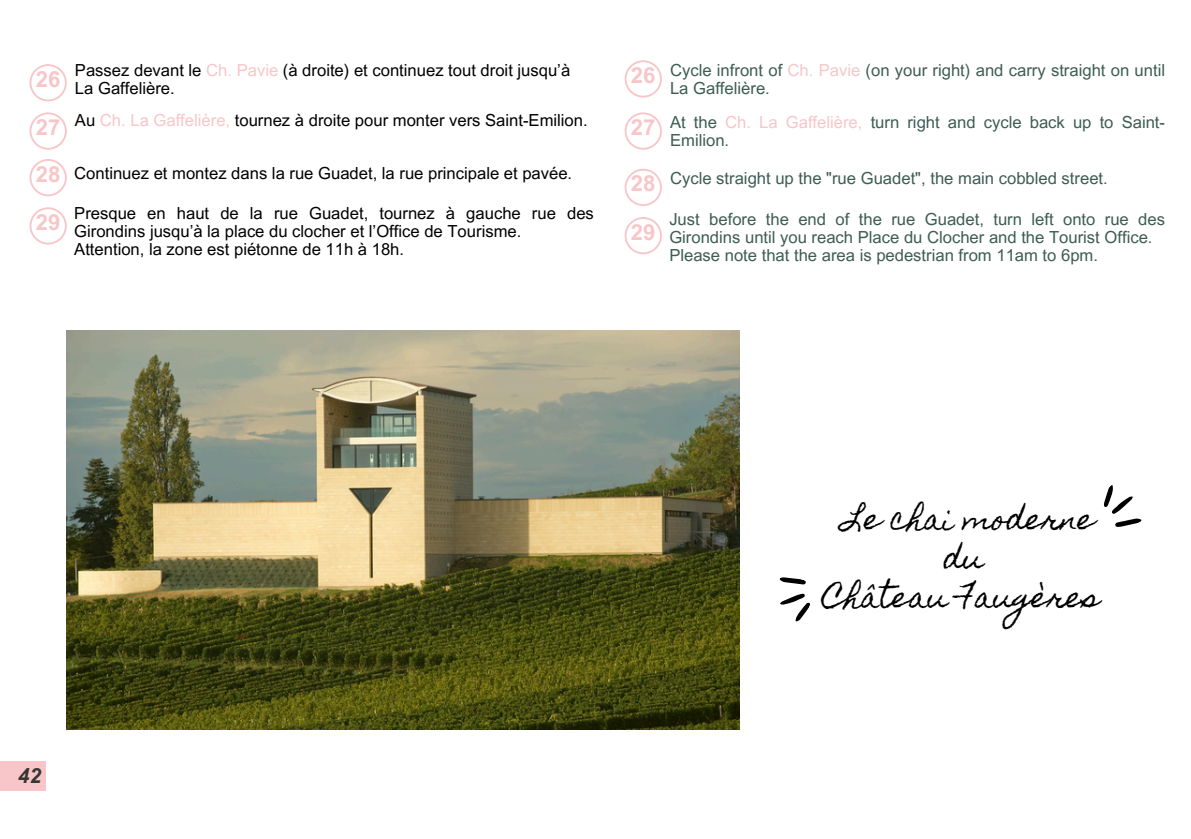
<style>
.page{position:relative;width:1191px;height:839px;background:#fff}
.page>*{position:absolute;margin:0;border:0;box-sizing:border-box;transform-origin:0 0}
.t1{font:28.2px/39px "Homemade Apple";color:#000;text-align:center}
.t2{font:700 22.2px "Arial MT Pro";color:#f8c6c8}
.t3{font:italic 700 20.8px "Arial MT Pro";color:#373633}
.t4{font:16.6px/18px "Arial MT Pro";color:#3d5c53}
.t5{font:16.6px/18px "Arial MT Pro";color:#000}
.s1{color:#f8c6c8}
</style>
<div class="page">
<div style="left:0;top:761px;width:46px;height:29px;background:#f8c6c8"></div>
<svg style="left:30px;top:159px;width:37px;height:37px"></svg>
<svg style="left:30px;top:207px;width:37px;height:37px"></svg>
<svg style="left:625px;top:169px;width:37px;height:37px"></svg>
<svg style="left:625px;top:217px;width:37px;height:37px"></svg>
<svg style="left:30px;top:64px;width:37px;height:37px"></svg>
<svg style="left:30px;top:112px;width:37px;height:38px"></svg>
<svg style="left:625px;top:60px;width:37px;height:38px"></svg>
<svg style="left:625px;top:112px;width:37px;height:38px"></svg>
<img style="left:67px;top:330px;width:673px;height:399px">
<svg style="left:779px;top:577px;width:31px;height:45px"></svg>
<svg style="left:1104px;top:485px;width:37px;height:42px"></svg>
<p class="t2" style="left:36px;top:70px;width:26px">26</p>
<p class="t5" style="left:75px;top:63px;width:497px">Passez devant le <span class="s1">Ch. Pavie</span> (à droite) et continuez tout droit jusqu’à</p>
<p class="t5" style="left:75px;top:81px;width:101px">La Gaffelière.</p>
<p class="t2" style="left:36px;top:119px;width:26px">27</p>
<p class="t5" style="left:75px;top:113px;width:514px">Au <span class="s1">Ch. La Gaffelière,</span> tournez à droite pour monter vers Saint-Emilion.</p>
<p class="t2" style="left:36px;top:165px;width:26px">28</p>
<p class="t5" style="left:74px;top:166px;width:500px">Continuez et montez dans la rue Guadet, la rue principale et pavée.</p>
<p class="t2" style="left:36px;top:214px;width:26px">29</p>
<p class="t5" style="left:74px;top:206px;width:521px">Presque en haut de la rue Guadet, tournez à gauche rue des<br>Girondins jusqu’à la place du clocher et l’Office de Tourisme.</p>
<p class="t5" style="left:74px;top:242px;width:331px">Attention, la zone est piétonne de 11h à 18h.</p>
<p class="t2" style="left:631px;top:67px;width:26px">26</p>
<p class="t4" style="left:670px;top:63px;width:497px">Cycle infront of <span class="s1">Ch. Pavie</span> (on your right) and carry straight on until<br>La Gaffelière.</p>
<p class="t2" style="left:631px;top:119px;width:26px">27</p>
<p class="t4" style="left:670px;top:115px;width:497px">At the <span class="s1">Ch. La Gaffelière,</span> turn right and cycle back up to Saint-<br>Emilion.</p>
<p class="t2" style="left:631px;top:175px;width:26px">28</p>
<p class="t4" style="left:670px;top:172px;width:439px">Cycle straight up the "rue Guadet", the main cobbled street.</p>
<p class="t2" style="left:631px;top:223px;width:26px">29</p>
<p class="t4" style="left:669px;top:212px;width:497px">Just before the end of the rue Guadet, turn left onto rue des<br>Girondins until you reach Place du Clocher and the Tourist Office.</p>
<p class="t4" style="left:669px;top:248px;width:430px">Please note that the area is pedestrian from 11am to 6pm.</p>
<p class="t3" style="left:18px;top:767px;width:25px">42</p>
<p class="t1" style="left:823px;top:499px;width:279px">Le chai moderne du<br>Château Faugères</p>
</div>
